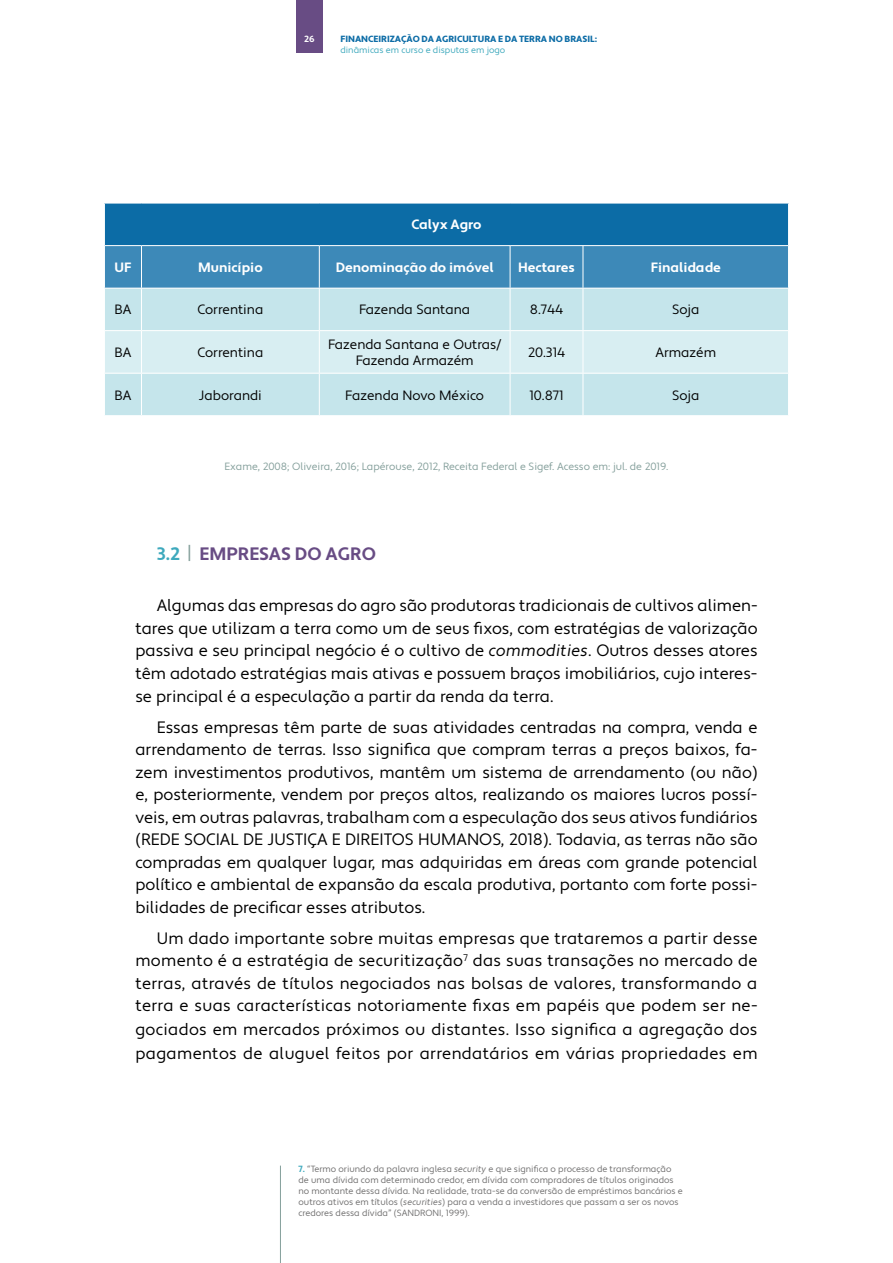
<style>
.page{position:relative;width:893px;height:1263px;background:#fff}
.page>*{position:absolute;margin:0;border:0;box-sizing:border-box;transform-origin:0 0}
.t1{font:700 18px "Apertura";color:#684c84}
.t2{font:16.5px/22.5px "Apertura";letter-spacing:.02em;color:#000;text-align:justify}
.t3{font:13.5px/16.2px "Apertura";color:#000;text-align:center}
.t4{font:700 13.5px "Apertura";color:#fff}
.t5{font:10.5px "Apertura";color:#849f9b}
.t6{font:9px/10.8px "Apertura";color:#706f6f}
.t7{font:900 9px "Apertura";color:#0c6ca6}
.t8{font:9px "Apertura";color:#3ea9bd}
.t9{font:700 9px "Apertura";color:#fff}
.s1{color:#3ea9bd}
.s2{font-weight:400;color:#849f9b}
.s3{font-family:"Apertura Obliq"}
.s4{font-weight:700;color:#3ea9bd}
</style>
<div class="page">
<div style="left:296px;top:0;width:27px;height:53px;background:#684c84"></div>
<div style="left:104px;top:203px;width:684px;height:43px;background:#0c6ca6"></div>
<div style="left:105px;top:246px;width:683px;height:42px;background:#3d89b8"></div>
<div style="left:105px;top:289px;width:683px;height:126px;background:#c5e5eb"></div>
<div style="left:105px;top:331px;width:683px;height:42px;background:#d8eef2"></div>
<hr style="left:104px;top:203px;width:1px;height:42px;background:#fff">
<hr style="left:104px;top:203px;width:37px;height:1px;background:#fff">
<hr style="left:141px;top:203px;width:178px;height:1px;background:#fff">
<hr style="left:319px;top:203px;width:191px;height:1px;background:#fff">
<hr style="left:510px;top:203px;width:73px;height:1px;background:#fff">
<hr style="left:583px;top:203px;width:206px;height:1px;background:#fff">
<hr style="left:141px;top:288px;width:1px;height:42px;background:#fff">
<hr style="left:319px;top:288px;width:1px;height:42px;background:#fff">
<hr style="left:510px;top:288px;width:1px;height:42px;background:#fff">
<hr style="left:583px;top:288px;width:1px;height:42px;background:#fff">
<hr style="left:141px;top:374px;width:1px;height:41px;background:#fff">
<hr style="left:319px;top:374px;width:1px;height:41px;background:#fff">
<hr style="left:510px;top:374px;width:1px;height:41px;background:#fff">
<hr style="left:583px;top:374px;width:1px;height:41px;background:#fff">
<hr style="left:104px;top:330px;width:37px;height:1px;background:#fff">
<hr style="left:104px;top:373px;width:37px;height:1px;background:#fff">
<hr style="left:141px;top:330px;width:178px;height:1px;background:#fff">
<hr style="left:141px;top:331px;width:1px;height:42px;background:#fff">
<hr style="left:141px;top:373px;width:178px;height:1px;background:#fff">
<hr style="left:319px;top:330px;width:191px;height:1px;background:#fff">
<hr style="left:319px;top:331px;width:1px;height:42px;background:#fff">
<hr style="left:319px;top:373px;width:191px;height:1px;background:#fff">
<hr style="left:510px;top:330px;width:73px;height:1px;background:#fff">
<hr style="left:510px;top:331px;width:1px;height:42px;background:#fff">
<hr style="left:510px;top:373px;width:73px;height:1px;background:#fff">
<hr style="left:583px;top:330px;width:206px;height:1px;background:#fff">
<hr style="left:583px;top:331px;width:1px;height:42px;background:#fff">
<hr style="left:583px;top:373px;width:206px;height:1px;background:#fff">
<hr style="left:104px;top:245px;width:37px;height:1px;background:#fff">
<hr style="left:141px;top:245px;width:178px;height:1px;background:#fff">
<hr style="left:141px;top:246px;width:1px;height:42px;background:#fff">
<hr style="left:319px;top:245px;width:191px;height:1px;background:#fff">
<hr style="left:319px;top:246px;width:1px;height:42px;background:#fff">
<hr style="left:510px;top:245px;width:73px;height:1px;background:#fff">
<hr style="left:510px;top:246px;width:1px;height:42px;background:#fff">
<hr style="left:583px;top:245px;width:206px;height:1px;background:#fff">
<hr style="left:583px;top:246px;width:1px;height:42px;background:#fff">
<hr style="left:280px;top:1165px;width:1px;height:98px;background:#849f9b">
<p class="t9" style="left:304px;top:34px;width:12px">26</p>
<p class="t7" style="left:340px;top:33px;width:258px">FINANCEIRIZAÇÃO DA AGRICULTURA E DA TERRA NO BRASIL:</p>
<p class="t8" style="left:340px;top:44px;width:166px">dinâmicas em curso e disputas em jogo</p>
<p class="t4" style="left:411px;top:217px;width:72px">Calyx Agro</p>
<p class="t4" style="left:115px;top:259px;width:18px">UF</p>
<p class="t4" style="left:198px;top:259px;width:66px">Município</p>
<p class="t4" style="left:336px;top:259px;width:160px">Denominação do imóvel</p>
<p class="t4" style="left:518px;top:259px;width:58px">Hectares</p>
<p class="t4" style="left:651px;top:259px;width:72px">Finalidade</p>
<p class="t3" style="left:115px;top:302px;width:18px">BA</p>
<p class="t3" style="left:197px;top:302px;width:68px">Correntina</p>
<p class="t3" style="left:359px;top:302px;width:113px">Fazenda Santana</p>
<p class="t3" style="left:530px;top:302px;width:35px">8.744</p>
<p class="t3" style="left:672px;top:302px;width:29px">Soja</p>
<p class="t3" style="left:115px;top:345px;width:18px">BA</p>
<p class="t3" style="left:197px;top:345px;width:68px">Correntina</p>
<p class="t3" style="left:328px;top:337px;width:175px">Fazenda Santana e Outras/<br>Fazenda Armazém</p>
<p class="t3" style="left:528px;top:345px;width:39px">20.314</p>
<p class="t3" style="left:655px;top:345px;width:62px">Armazém</p>
<p class="t3" style="left:114px;top:387px;width:18px">BA</p>
<p class="t3" style="left:199px;top:387px;width:65px">Jaborandi</p>
<p class="t3" style="left:345px;top:387px;width:140px">Fazenda Novo México</p>
<p class="t3" style="left:529px;top:387px;width:36px">10.871</p>
<p class="t3" style="left:672px;top:387px;width:29px">Soja</p>
<p class="t5" style="left:224px;top:460px;width:446px">Exame, 2008; Oliveira, 2016; Lapérouse, 2012, Receita Federal e Sigef. Acesso em: jul. de 2019.</p>
<p class="t1" style="left:157px;top:543px;width:221px"><span class="s1">3.2</span> <span class="s2">|</span> EMPRESAS DO AGRO</p>
<p class="t2" style="left:135px;top:595px;width:624px;text-indent:21px">Algumas das empresas do agro são produtoras tradicionais de cultivos alimen&shy;tares que utilizam a terra como um de seus fixos, com estratégias de valorização passiva e seu principal negócio é o cultivo de <span class="s3">commodities</span>. Outros desses atores têm adotado estratégias mais ativas e possuem braços imobiliários, cujo interes&shy;se principal é a especulação a partir da renda da terra.</p>
<p class="t2" style="left:135px;top:716px;width:624px;text-indent:21px">Essas empresas têm parte de suas atividades centradas na compra, venda e arrendamento de terras. Isso significa que compram terras a preços baixos, fa&shy;zem investimentos produtivos, mantêm um sistema de arrendamento (ou não) e, posteriormente, vendem por preços altos, realizando os maiores lucros possí&shy;veis, em outras palavras, trabalham com a especulação dos seus ativos fundiários (REDE SOCIAL DE JUSTIÇA E DIREITOS HUMANOS, 2018). Todavia, as terras não são compradas em qualquer lugar, mas adquiridas em áreas com grande potencial político e ambiental de expansão da escala produtiva, portanto com forte possi&shy;bilidades de precificar esses atributos.</p>
<p class="t2" style="left:135px;top:927px;width:624px;text-indent:21px">Um dado importante sobre muitas empresas que trataremos a partir desse momento é a estratégia de securitização<sup>7</sup> das suas transações no mercado de terras, através de títulos negociados nas bolsas de valores, transformando a terra e suas características notoriamente fixas em papéis que podem ser ne-</p>
<p class="t2" style="left:135px;top:1018px;width:624px;line-height:24px">gociados em mercados próximos ou distantes. Isso significa a agregação dos pagamentos de aluguel feitos por arrendatários em várias propriedades em</p>
<p class="t6" style="left:299px;top:1164px;width:386px"><span class="s4">7.</span> “Termo oriundo da palavra inglesa <span class="s3">security</span> e que significa o processo de transformaçã o de uma dívida com determinado credor, em dívida com compradores de títulos originados no montante dessa dívida. Na realidade, trata-se da conversão de empréstimos bancá rios e outros ativos em títulos (<span class="s3">securities</span>) para a venda a investidores que passam a ser os novos credores dessa dívida” (SANDRONI, 1999).</p>
</div>
